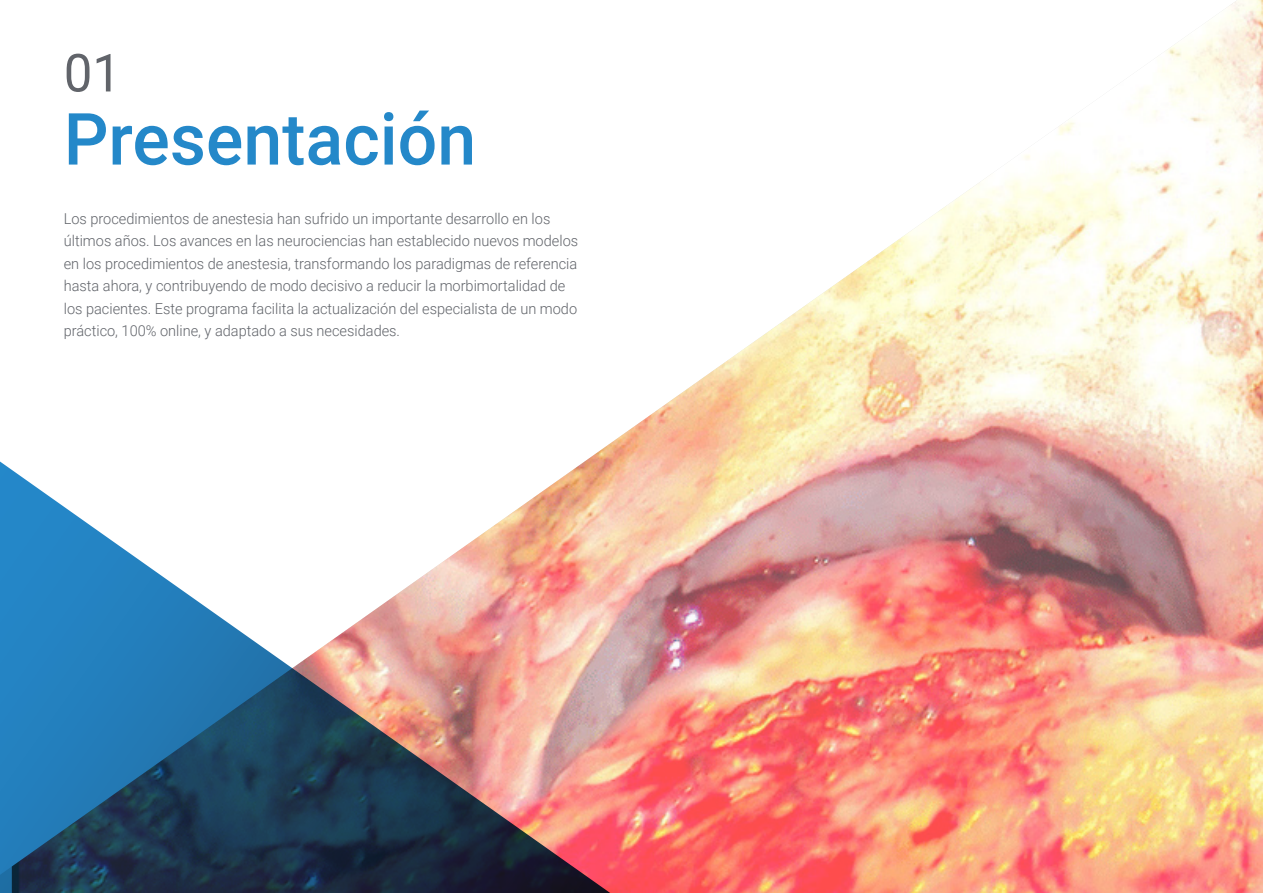
<style>
.page{position:relative;width:1263px;height:893px;background:#fff}
.page>*{position:absolute;margin:0;border:0;box-sizing:border-box;transform-origin:0 0}
.t1{font:500 72px "Roboto";color:#2488c9}
.t2{font:52.5px "Roboto";color:#61646a}
.t3{font:300 15px/22.5px "Roboto";color:#61646a}
</style>
<div class="page">
<img style="left:606px;top:0;width:657px;height:893px">
<svg style="left:0;top:446px;width:640px;height:447px"></svg>
<h2 class="t2" style="left:64px;top:36px;width:59px">01</h2>
<h1 class="t1" style="left:64px;top:89px;width:414px">Presentación</h1>
<p class="t3" style="left:64px;top:207px;width:516px">Los procedimientos de anestesia han sufrido un importante desarrollo en los últimos años. Los avances en las neurociencias han establecido nuevos modelos en los procedimientos de anestesia, transformando los paradigmas de referencia hasta ahora, y contribuyendo de modo decisivo a reducir la morbimortalidad de los pacientes. Este programa facilita la actualización del especialista de un modo práctico, 100% online, y adaptado a sus necesidades.</p>
</div>
